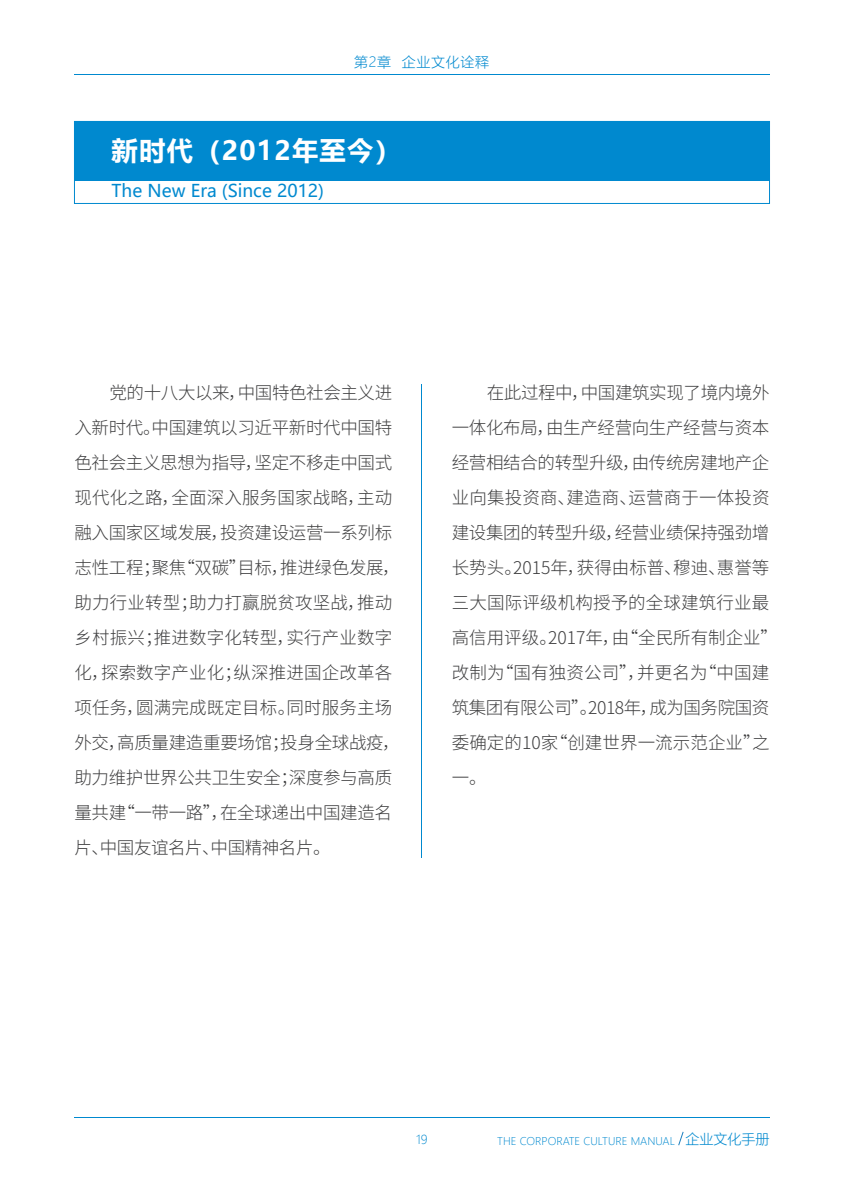
<style>
.page{position:relative;width:844px;height:1191px;background:#fff}
.page>*{position:absolute;margin:0;border:0;box-sizing:border-box;transform-origin:0 0}
.t1{font:700 26.25px "Microsoft Ya Hei UI";letter-spacing:.05em;color:#fff}
.t2{font:300 17.5px/35px "Source Han Sans CN";letter-spacing:-.02em;color:#3e3e3f}
.t3{font:300 17.5px/35px "Source Han Sans CN";color:#3e3e3f}
.t4{font:17.5px "Microsoft Ya Hei UI";color:#0089cf}
.t5{font:14px "Microsoft Ya Hei UI Light";letter-spacing:.05em;color:#0089cf}
.t6{font:12.25px "Microsoft Ya Hei UI Light";color:#0089cf}
.t7{font:10.5px "Microsoft Ya Hei UI Light";color:#0089cf}
.s1{font-size:14px}
</style>
<div class="page">
<svg style="left:678px;top:1131px;width:5px;height:14px"></svg>
<hr style="left:74px;top:1116px;width:695px;height:1px;background:#0089cf">
<hr style="left:74px;top:74px;width:695px;height:1px;background:#0089cf">
<hr style="left:421px;top:384px;width:1px;height:473px;background:#0089cf">
<div style="left:74px;top:121px;width:695px;height:60px;background:#0089cf"></div>
<div style="left:74px;top:121px;width:695px;height:83px;border:1px solid #0089cf"></div>
<p class="t5" style="left:354px;top:53px;width:137px">第2章 企业文化诠释</p>
<h1 class="t1" style="left:111px;top:132px;width:291px">新时代（2012年至今）</h1>
<p class="t4" style="left:111px;top:179px;width:214px">The New Era (Since 2012)</p>
<p class="t2" style="left:74px;top:375px;width:327px;text-indent:35px">党的十八大以来，中国特色社会主义进入新时代。中国建筑以习近平新时代中国特色社会主义思想为指导，坚定不移走中国式现代化之路，全面深入服务国家战略，主动融入国家区域发展，投资建设运营一系列标志性工程；聚焦“双碳”目标，推进绿色发展，助力行业转型；助力打赢脱贫攻坚战，推动乡村振兴；推进数字化转型，实行产业数字化，探索数字产业化；纵深推进国企改革各项任务，圆满完成既定目标。同时服务主场外交，高质量建造重要场馆；投身全球战疫，助力维护世界公共卫生安全；深度参与高质量共建“一带一路”，在全球递出中国建造名片、中国友谊名片、中国精神名片。</p>
<p class="t3" style="left:451px;top:375px;width:327px;text-indent:35px">在此过程中，中国建筑实现了境内境外一体化布局，由生产经营向生产经营与资本经营相结合的转型升级，由传统房建地产企业向集投资商、建造商、运营商于一体投资建设集团的转型升级，经营业绩保持强劲增长势头。2015年，获得由标普、穆迪、惠誉等三大国际评级机构授予的全球建筑行业最高信用评级。2017年，由“全民所有制企业”改制为“国有独资公司”，并更名为“中国建筑集团有限公司”。2018年，成为国务院国资委确定的10家“创建世界一流示范企业”之一。</p>
<p class="t6" style="left:416px;top:1131px;width:13px">19</p>
<p class="t7" style="left:497px;top:1133px;width:273px">THE CORPORATE CULTURE MANUAL <span class="s1">企业文化手册</span></p>
</div>
